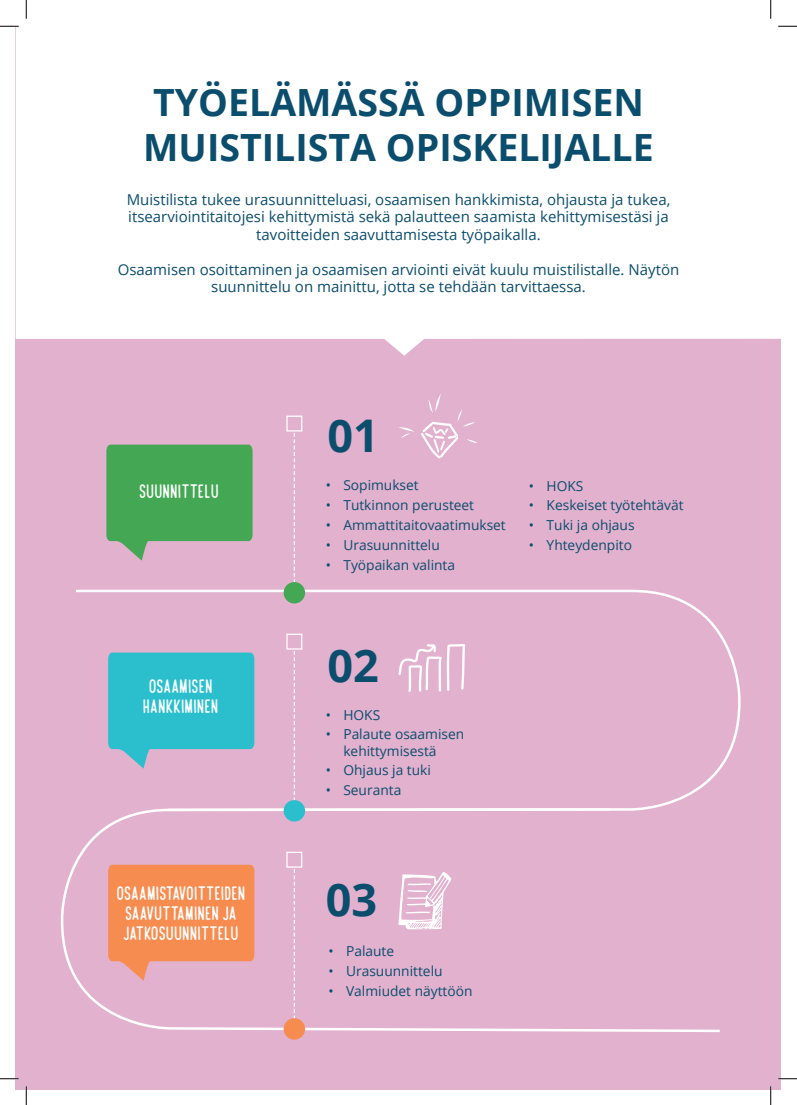
<style>
.page{position:relative;width:797px;height:1105px;background:#fff}
.page>*{position:absolute;margin:0;border:0;box-sizing:border-box;transform-origin:0 0}
.t1{font:700 45px "Open Sans";color:#0b4d6d}
.t2{font:700 37.5px/45px "Open Sans";color:#0b4d6d}
.t3{font:15px/17.5px "Open Sans";color:#0b4d6d;text-align:center}
.t4{font:15px/20px "Caf Franoise";letter-spacing:.025em;color:#fff;text-align:center}
.t5{font:13.75px/16.2px "Open Sans";color:#0b4d6d}
</style>
<div class="page">
<div style="left:16px;top:26px;width:765px;height:1063px;background:#e1b1ce"></div>
<div style="left:16px;top:16px;width:765px;height:340px;background:#fff"></div>
<svg style="left:76px;top:588px;width:665px;height:219px"></svg>
<svg style="left:60px;top:807px;width:660px;height:226px"></svg>
<svg style="left:294px;top:433px;width:1px;height:149px"></svg>
<div style="left:286px;top:416px;width:16px;height:15px;border:1px solid #fff"></div>
<div style="left:284px;top:582px;width:21px;height:21px;background:#43a754;border-radius:50%"></div>
<svg style="left:294px;top:651px;width:1px;height:149px"></svg>
<div style="left:286px;top:634px;width:16px;height:16px;border:1px solid #fff"></div>
<div style="left:284px;top:800px;width:21px;height:21px;background:#2bbfce;border-radius:50%"></div>
<svg style="left:294px;top:869px;width:1px;height:149px"></svg>
<div style="left:286px;top:852px;width:16px;height:16px;border:1px solid #fff"></div>
<div style="left:284px;top:1018px;width:21px;height:22px;background:#f68c50;border-radius:50%"></div>
<svg style="left:399px;top:427px;width:15px;height:11px"></svg>
<svg style="left:421px;top:394px;width:56px;height:65px"></svg>
<svg style="left:106px;top:445px;width:146px;height:116px;background:#5ca867"></svg>
<svg style="left:398px;top:872px;width:53px;height:57px"></svg>
<svg style="left:0;top:25px;width:19px;height:2px"></svg>
<svg style="left:778px;top:25px;width:19px;height:2px"></svg>
<svg style="left:0;top:1078px;width:19px;height:1px"></svg>
<svg style="left:778px;top:1078px;width:19px;height:1px"></svg>
<svg style="left:25px;top:0;width:2px;height:19px"></svg>
<svg style="left:25px;top:1086px;width:2px;height:19px"></svg>
<svg style="left:770px;top:0;width:1px;height:19px"></svg>
<svg style="left:770px;top:1086px;width:1px;height:19px"></svg>
<h2 class="t2" style="left:143px;top:79px;width:512px">TYÖELÄMÄSSÄ OPPIMISEN<br>MUISTILISTA OPISKELIJALLE</h2>
<p class="t3" style="left:127px;top:190px;width:545px">Muistilista tukee urasuunnitteluasi, osaamisen hankkimista, ohjausta ja tukea, itsearviointitaitojesi kehittymistä sekä palautteen saamista kehittymisestäsi ja tavoitteiden saavuttamisesta työpaikalla.</p>
<p class="t3" style="left:118px;top:260px;width:563px">Osaamisen osoittaminen ja osaamisen arviointi eivät kuulu muistilistalle. Näytön suunnittelu on mainittu, jotta se tehdään tarvittaessa.</p>
<p class="t4" style="left:140px;top:481px;width:81px">SUUNNITTELU</p>
<p class="t4" style="left:144px;top:676px;width:77px">OSAAMISEN<br>HANKKIMINEN</p>
<p class="t4" style="left:117px;top:883px;width:130px">OSAAMISTAVOITTEIDEN<br>SAAVUTTAMINEN JA<br>JATKOSUUNNITTELU</p>
<h1 class="t1" style="left:327px;top:404px;width:53px">01</h1>
<p class="t5" style="left:326px;top:477px;width:95px">• Sopimukset</p>
<p class="t5" style="left:326px;top:497px;width:150px">• Tutkinnon perusteet</p>
<p class="t5" style="left:326px;top:517px;width:182px">• Ammattitaitovaatimukset</p>
<p class="t5" style="left:326px;top:536px;width:116px">• Urasuunnittelu</p>
<p class="t5" style="left:326px;top:556px;width:131px">• Työpaikan valinta</p>
<p class="t5" style="left:529px;top:477px;width:56px">• HOKS</p>
<p class="t5" style="left:529px;top:497px;width:156px">• Keskeiset työtehtävät</p>
<p class="t5" style="left:529px;top:517px;width:107px">• Tuki ja ohjaus</p>
<p class="t5" style="left:529px;top:536px;width:105px">• Yhteydenpito</p>
<h1 class="t1" style="left:327px;top:634px;width:53px">02</h1>
<p class="t5" style="left:326px;top:706px;width:56px">• HOKS</p>
<p class="t5" style="left:343px;top:726px;width:122px;text-indent:-18px">• Palaute osaamisen kehittymisestä</p>
<p class="t5" style="left:326px;top:762px;width:107px">• Ohjaus ja tuki</p>
<p class="t5" style="left:326px;top:782px;width:77px">• Seuranta</p>
<h1 class="t1" style="left:326px;top:868px;width:53px">03</h1>
<p class="t5" style="left:328px;top:943px;width:67px">• Palaute</p>
<p class="t5" style="left:328px;top:963px;width:116px">• Urasuunnittelu</p>
<p class="t5" style="left:328px;top:982px;width:146px">• Valmiudet näyttöön</p>
</div>
